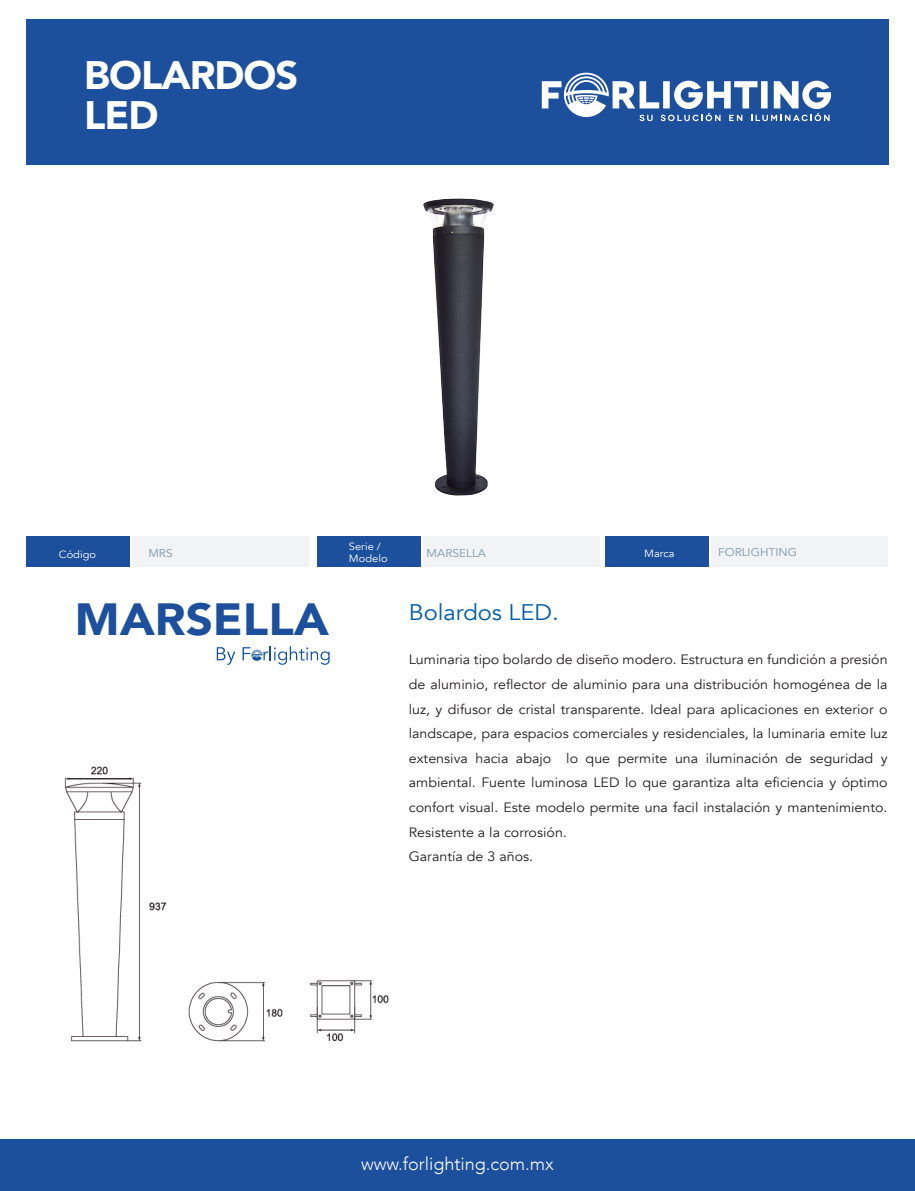
<style>
.page{position:relative;width:915px;height:1191px;background:#fff}
.page>*{position:absolute;margin:0;border:0;box-sizing:border-box;transform-origin:0 0}
.t1{font:900 45px "Avenir";color:#1c4f9c;scale:1.05 1}
.t2{font:900 39.6px/39.6px "Avenir";letter-spacing:-.025em;color:#fff}
.t3{font:22.5px "Avenir";color:#005ca7;scale:1.05 1}
.t4{font:300 18px "Avenir";color:#fff}
.t5{font:13.5px/24.6px "Avenir";color:#231f20;scale:1.05 1}
.t6{font:11.25px "Avenir";color:#7c98aa;scale:1.05 1}
.t7{font:10.5px/12px "Avenir";color:#fff;scale:1.05 1}
</style>
<div class="page">
<div style="left:26px;top:20px;width:862px;height:145px;background:#1c4f9c"></div>
<svg style="left:541px;top:73px;width:289px;height:48px"></svg>
<div style="left:26px;top:536px;width:104px;height:31px;background:#1c4f9c"></div>
<div style="left:133px;top:536px;width:176px;height:31px;background:#f2f3f4"></div>
<div style="left:317px;top:536px;width:103px;height:31px;background:#1c4f9c"></div>
<div style="left:423px;top:536px;width:176px;height:31px;background:#f2f3f4"></div>
<div style="left:605px;top:536px;width:103px;height:31px;background:#1c4f9c"></div>
<div style="left:711px;top:536px;width:176px;height:31px;background:#f2f3f4"></div>
<div style="left:0;top:1139px;width:914px;height:52px;background:#1c4f9c"></div>
<svg style="left:217px;top:647px;width:18px;height:18px"></svg>
<svg style="left:242px;top:646px;width:87px;height:19px"></svg>
<img style="left:64px;top:766px;width:325px;height:276px">
<img style="left:423px;top:198px;width:70px;height:298px">
<h2 class="t2" style="left:84px;top:54px;width:215px">BOLARDOS<br>LED</h2>
<p class="t7" style="left:59px;top:548px;width:37px">Código</p>
<p class="t7" style="left:349px;top:541px;width:38px">Serie /<br>Modelo</p>
<p class="t6" style="left:148px;top:547px;width:25px">MRS</p>
<p class="t6" style="left:426px;top:546px;width:58px">MARSELLA</p>
<p class="t7" style="left:644px;top:547px;width:30px">Marca</p>
<p class="t6" style="left:718px;top:545px;width:77px">FORLIGHTING</p>
<h1 class="t1" style="left:75px;top:581px;width:243px">MARSELLA</h1>
<h3 class="t3" style="left:408px;top:599px;width:144px">Bolardos LED.</h3>
<p class="t5" style="left:408px;top:647px;width:457px">Luminaria tipo bolardo de diseño modero. Estructura en fundición a presión de aluminio, reflector de aluminio para una distribución homogénea de la luz, y difusor de cristal transparente. Ideal para aplicaciones en exterior o landscape, para espacios comerciales y residenciales, la luminaria emite luz extensiva hacia abajo lo que permite una iluminación de seguridad y ambiental. Fuente luminosa LED lo que garantiza alta eficiencia y óptimo confort visual. Este modelo permite una facil instalación y mantenimiento.<br>Resistente a la corrosión.<br>Garantía de 3 años.</p>
<h3 class="t4" style="left:361px;top:1153px;width:194px">www.forlighting.com.mx</h3>
</div>
